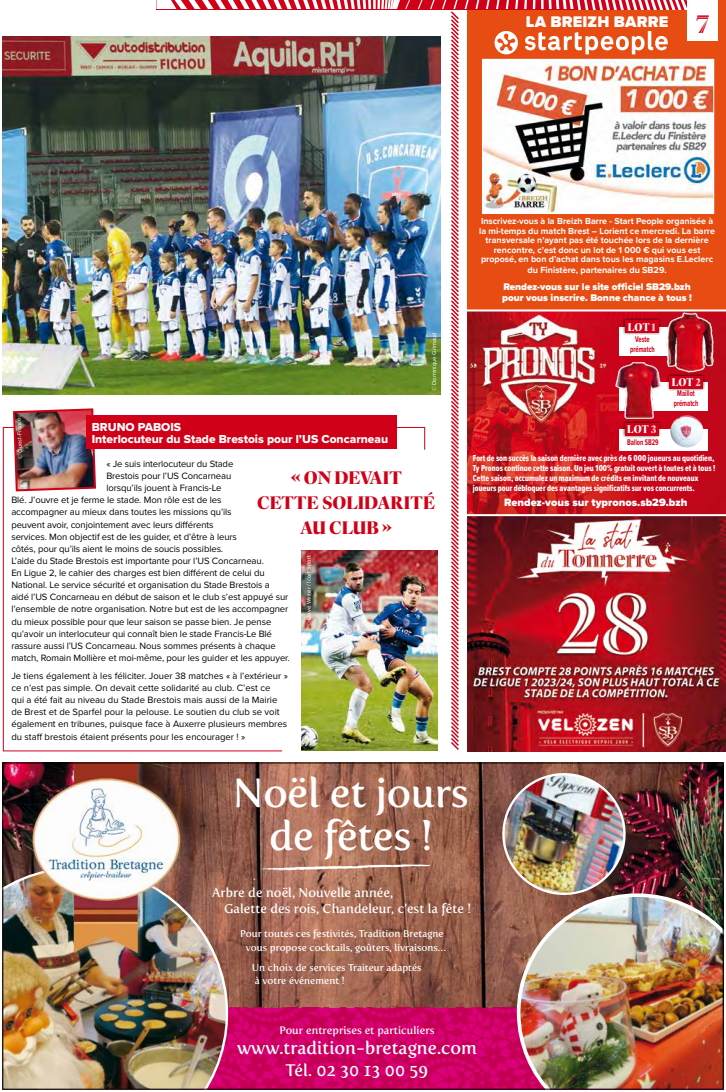
<style>
.page{position:relative;width:726px;height:1092px;background:#fff}
.page>*{position:absolute;margin:0;border:0;box-sizing:border-box;transform-origin:0 0}
.t1{font:40.2px/43.2px "Fertigo Pro";letter-spacing:-.01em;color:#fff;text-align:center}
.t2{font:26px "Reiher Headline Open";color:#d10019}
.t3{font:900 18px/25px "Reiher Headline";color:#d10019;text-align:center}
.t4{font:17.7px "Fertigo Pro";color:#fff}
.t5{font:16.7px "Fertigo Pro";color:#fff}
.t6{font:900 16px "Proxima Nova";letter-spacing:.01em;color:#fff}
.t7{font:12.8px/15.3px "Fertigo Pro";color:#fff}
.t8{font:12px/12px "Proxima Nova Extrabld";color:#fff}
.t9{font:900 11.1px "Reiher Headline";letter-spacing:-.005em;color:#fff;scale:.91 1}
.t10{font:900 11px "Proxima Nova";color:#fff}
.t11{font:10.8px "Fertigo Pro";color:#fff}
.t12{font:900 10px/11px "Proxima Nova";color:#fff}
.t13{font:9.8px/13.7px "Fertigo Pro";color:#fff;text-align:right}
.t14{font:9.5px/12.1px "Proxima Nova";letter-spacing:-.01em;color:#000}
.t15{font:700 9.1px "Proxima Nova";color:#fff}
.t16{font:9px/10px "Proxima Nova Ex Cn Extrabld";color:#fff}
.t17{font:700 9px/9.5px "Proxima Nova";color:#fff;text-align:center}
.t18{font:700 8.6px/9.4px "Proxima Nova Cond";color:#d10019;text-align:center;scale:.77 1}
.t19{font:6px "Proxima Nova";color:#fff}
.s1{font-family:"Reiher Headline Open";font-weight:400}
</style>
<div class="page">
<svg style="left:2px;top:427px;width:154px;height:324px"></svg>
<img style="left:696px;top:516px;width:30px;height:235px">
<div style="left:468px;top:0;width:258px;height:316px;background:#e74d13"></div>
<img style="left:696px;top:61px;width:16px;height:151px">
<div style="left:696px;top:309px;width:30px;height:206px;background:#bf081a"></div>
<img style="left:696px;top:312px;width:20px;height:60px">
<div style="left:619px;top:429px;width:89px;height:21px;background:#fff"></div>
<img style="left:696px;top:415px;width:7px;height:30px">
<div style="left:619px;top:382px;width:89px;height:28px;background:#fff"></div>
<div style="left:666px;top:373px;width:39px;height:18px;background:#000;opacity:.75"></div>
<div style="left:669px;top:375px;width:34px;height:13px;background:#d10019"></div>
<div style="left:686px;top:0;width:31px;height:41px;background:#fff"></div>
<img style="left:156px;top:0;width:540px;height:751px">
<img style="left:12px;top:408px;width:85px;height:84px">
<div style="left:86px;top:415px;width:310px;height:33px;background:#d10019"></div>
<img style="left:3px;top:36px;width:438px;height:359px">
<img style="left:301px;top:551px;width:137px;height:199px">
<img style="left:5px;top:764px;width:716px;height:243px">
<img style="left:228px;top:1007px;width:289px;height:80px">
<svg style="left:261px;top:864px;width:170px;height:6px"></svg>
<img style="left:5px;top:866px;width:223px;height:221px">
<img style="left:23px;top:764px;width:169px;height:201px">
<img style="left:496px;top:767px;width:135px;height:131px">
<img style="left:517px;top:893px;width:204px;height:194px">
<h3 class="t6" style="left:526px;top:10px;width:144px">LA BREIZH BARRE</h3>
<h2 class="t2" style="left:694px;top:8px;width:18px">7</h2>
<p class="t19" style="left:429px;top:391px;width:60px;rotate:-90deg">© Dominique Grimaud</p>
<p class="t19" style="left:16px;top:459px;width:43px;rotate:-92deg">© Ouest-France</p>
<p class="t8" style="left:92px;top:420px;width:298px">BRUNO PABOIS<br>Interlocuteur du Stade Brestois pour l’US Concarneau</p>
<p class="t14" style="left:106px;top:457px;width:128px">« Je suis interlocuteur du Stade</p>
<p class="t14" style="left:106px;top:469px;width:126px">Brestois pour l’US Concarneau</p>
<p class="t14" style="left:106px;top:481px;width:117px">lorsqu’ils jouent à Francis-Le</p>
<p class="t14" style="left:11px;top:493px;width:212px">Blé. J’ouvre et je ferme le stade. Mon rôle est de les</p>
<p class="t14" style="left:11px;top:505px;width:222px">accompagner au mieux dans toutes les missions qu’ils</p>
<p class="t14" style="left:11px;top:518px;width:204px">peuvent avoir, conjointement avec leurs différents</p>
<p class="t14" style="left:11px;top:530px;width:227px">services. Mon objectif est de les guider, et d’être à leurs</p>
<p class="t14" style="left:11px;top:542px;width:213px">côtés, pour qu’ils aient le moins de soucis possibles.</p>
<p class="t14" style="left:11px;top:554px;width:254px">L’aide du Stade Brestois est importante pour l’US Concarneau.</p>
<p class="t14" style="left:11px;top:566px;width:255px">En Ligue 2, le cahier des charges est bien différent de celui du</p>
<p class="t14" style="left:11px;top:578px;width:260px">National. Le service sécurité et organisation du Stade Brestois a</p>
<p class="t14" style="left:11px;top:590px;width:278px">aidé l’US Concarneau en début de saison et le club s’est appuyé sur</p>
<p class="t14" style="left:11px;top:602px;width:278px">l’ensemble de notre organisation. Notre but est de les accompagner</p>
<p class="t14" style="left:11px;top:615px;width:261px">du mieux possible pour que leur saison se passe bien. Je pense</p>
<p class="t14" style="left:11px;top:627px;width:262px">qu’avoir un interlocuteur qui connaît bien le stade Francis-Le Blé</p>
<p class="t14" style="left:11px;top:639px;width:266px">rassure aussi l’US Concarneau. Nous sommes présents à chaque</p>
<p class="t14" style="left:11px;top:651px;width:280px">match, Romain Mollière et moi-même, pour les guider et les appuyer.</p>
<p class="t14" style="left:11px;top:669px;width:278px">Je tiens également à les féliciter. Jouer 38 matches « à l’extérieur » ce n’est pas simple. On devait cette solidarité au club. C’est ce<br>qui a été fait au niveau du Stade Brestois mais aussi de la Mairie de Brest et de Sparfel pour la pelouse. Le soutien du club se voit également en tribunes, puisque face à Auxerre plusieurs membres du staff brestois étaient présents pour les encourager ! »</p>
<h3 class="t3" style="left:257px;top:465px;width:179px">« ON DEVAIT<br>CETTE SOLIDARITÉ<br>AU CLUB »</h3>
<p class="t19" style="left:304px;top:626px;width:72px;rotate:-90deg">© Dave Winter / Icon Sport</p>
<p class="t17" style="left:479px;top:216px;width:237px">Inscrivez-vous à la Breizh Barre - Start People organisée à la mi-temps du match Brest – Lorient ce mercredi. La barre transversale n'ayant pas été touchée lors de la dernière rencontre, c’est donc un lot de 1 000 € qui vous est proposé, en bon d’achat dans tous les magasins E.Leclerc</p>
<p class="t15" style="left:527px;top:263px;width:141px">du Finistère, partenaires du SB29.</p>
<p class="t12" style="left:502px;top:281px;width:191px">Rendez-vous sur le site officiel SB29.bzh pour vous inscrire. Bonne chance à tous !</p>
<p class="t9" style="left:628px;top:320px;width:32px">LOT <span class="s1">1</span></p>
<p class="t18" style="left:630px;top:334px;width:34px">Veste prématch</p>
<p class="t9" style="left:627px;top:422px;width:34px">LOT <span class="s1">3</span></p>
<p class="t18" style="left:627px;top:437px;width:43px">Ballon SB29</p>
<p class="t9" style="left:672px;top:375px;width:33px">LOT <span class="s1">2</span></p>
<p class="t18" style="left:673px;top:388px;width:34px">Maillot prématch</p>
<p class="t16" style="left:473px;top:453px;width:244px">Fort de son succès la saison dernière avec près de 6 000 joueurs au quotidien, Ty Pronos continue cette saison. Un jeu 100% gratuit ouvert à toutes et à tous !<br>Cette saison, accumulez un maximum de crédits en invitant de nouveaux joueurs pour débloquer des avantages significatifs sur vos concurrents.</p>
<p class="t10" style="left:504px;top:494px;width:185px">Rendez-vous sur typronos.sb29.bzh</p>
<h1 class="t1" style="left:233px;top:771px;width:237px">Noël et jours de fêtes !</h1>
<h3 class="t7" style="left:224px;top:885px;width:248px;text-indent:-12px">Arbre de noël, Nouvelle année,<br>Galette des rois, Chandeleur, c’est la fête !</h3>
<p class="t13" style="left:240px;top:927px;width:208px">Pour toutes ces festivités, Tradition Bretagne vous propose cocktails, goûters, livraisons…</p>
<p class="t13" style="left:255px;top:960px;width:168px;text-align:left;text-indent:-3px">Un choix de services Traiteur adaptés à votre événement !</p>
<p class="t11" style="left:279px;top:1023px;width:157px">Pour entreprises et particuliers</p>
<h3 class="t5" style="left:285px;top:1060px;width:145px">Tél. 02 30 13 00 59</h3>
<h3 class="t4" style="left:237px;top:1037px;width:241px">www.tradition-bretagne.com</h3>
</div>
